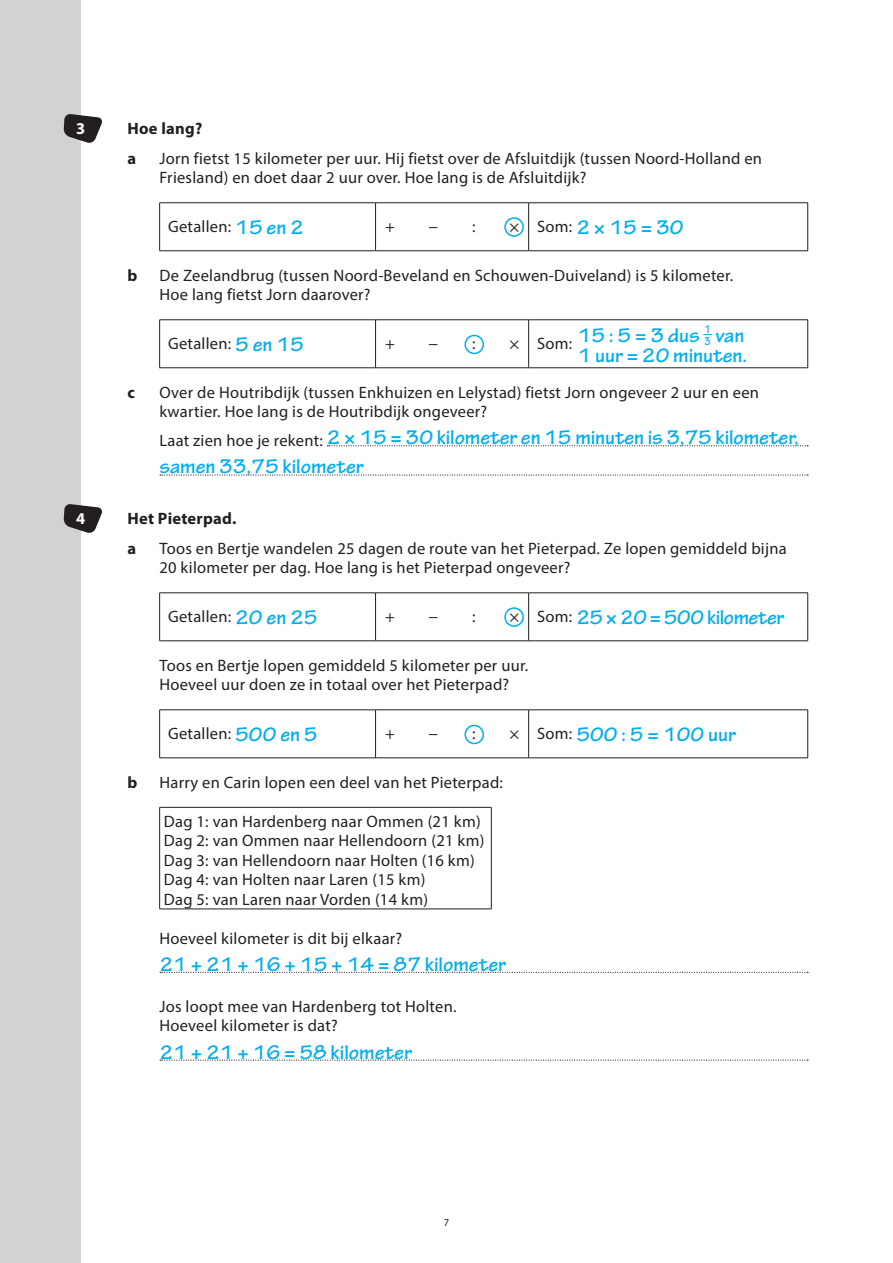
<style>
.page{position:relative;width:893px;height:1263px;background:#fff}
.page>*{position:absolute;margin:0;border:0;box-sizing:border-box;transform-origin:0 0}
.t1{font:700 21px/29.2px "Tekton Pro";color:#00aeef}
.t2{font:700 21px "Tekton Pro";letter-spacing:-.02em;color:#00aeef}
.t3{font:16.5px/19.5px "Myriad Pro";letter-spacing:.015em;color:#231f20}
.t4{font:700 16.5px/29.2px "Myriad Pro";letter-spacing:.015em;color:#231f20}
.t5{font:700 16.5px "Myriad Pro";color:#fff}
.t6{font:700 condensed 12px "Tekton Pro";color:#00aeef}
.t7{font:10.5px "Myriad Pro";color:#231f20}
</style>
<div class="page">
<div style="left:0;top:0;width:81px;height:1263px;background:#d1d2d4"></div>
<svg style="left:327px;top:445px;width:481px;height:1px"></svg>
<svg style="left:160px;top:474px;width:648px;height:2px"></svg>
<svg style="left:160px;top:972px;width:648px;height:1px"></svg>
<svg style="left:160px;top:1059px;width:648px;height:2px"></svg>
<hr style="left:375px;top:203px;width:1px;height:48px;background:#231f20">
<hr style="left:528px;top:203px;width:1px;height:48px;background:#231f20">
<hr style="left:159px;top:202px;width:217px;height:1px;background:#231f20">
<hr style="left:159px;top:203px;width:1px;height:48px;background:#231f20">
<hr style="left:376px;top:202px;width:153px;height:1px;background:#231f20">
<hr style="left:529px;top:202px;width:279px;height:1px;background:#231f20">
<hr style="left:807px;top:203px;width:1px;height:48px;background:#231f20">
<hr style="left:159px;top:250px;width:217px;height:1px;background:#231f20">
<hr style="left:376px;top:250px;width:153px;height:1px;background:#231f20">
<hr style="left:529px;top:250px;width:279px;height:1px;background:#231f20">
<hr style="left:375px;top:320px;width:1px;height:48px;background:#231f20">
<hr style="left:528px;top:320px;width:1px;height:48px;background:#231f20">
<hr style="left:159px;top:319px;width:217px;height:1px;background:#231f20">
<hr style="left:159px;top:320px;width:1px;height:48px;background:#231f20">
<hr style="left:376px;top:319px;width:153px;height:1px;background:#231f20">
<hr style="left:529px;top:319px;width:279px;height:1px;background:#231f20">
<hr style="left:807px;top:320px;width:1px;height:48px;background:#231f20">
<hr style="left:159px;top:367px;width:217px;height:1px;background:#231f20">
<hr style="left:376px;top:367px;width:153px;height:1px;background:#231f20">
<hr style="left:529px;top:367px;width:279px;height:1px;background:#231f20">
<hr style="left:375px;top:593px;width:1px;height:48px;background:#231f20">
<hr style="left:528px;top:593px;width:1px;height:48px;background:#231f20">
<hr style="left:159px;top:592px;width:217px;height:1px;background:#231f20">
<hr style="left:159px;top:593px;width:1px;height:48px;background:#231f20">
<hr style="left:376px;top:592px;width:153px;height:1px;background:#231f20">
<hr style="left:529px;top:592px;width:279px;height:1px;background:#231f20">
<hr style="left:807px;top:593px;width:1px;height:48px;background:#231f20">
<hr style="left:159px;top:640px;width:217px;height:1px;background:#231f20">
<hr style="left:376px;top:640px;width:153px;height:1px;background:#231f20">
<hr style="left:529px;top:640px;width:279px;height:1px;background:#231f20">
<hr style="left:375px;top:710px;width:1px;height:48px;background:#231f20">
<hr style="left:528px;top:710px;width:1px;height:48px;background:#231f20">
<hr style="left:159px;top:709px;width:217px;height:1px;background:#231f20">
<hr style="left:159px;top:710px;width:1px;height:48px;background:#231f20">
<hr style="left:376px;top:709px;width:153px;height:1px;background:#231f20">
<hr style="left:529px;top:709px;width:279px;height:1px;background:#231f20">
<hr style="left:807px;top:710px;width:1px;height:48px;background:#231f20">
<hr style="left:159px;top:757px;width:217px;height:1px;background:#231f20">
<hr style="left:376px;top:757px;width:153px;height:1px;background:#231f20">
<hr style="left:529px;top:757px;width:279px;height:1px;background:#231f20">
<hr style="left:159px;top:807px;width:332px;height:1px;background:#231f20">
<hr style="left:159px;top:807px;width:1px;height:102px;background:#231f20">
<hr style="left:491px;top:807px;width:1px;height:102px;background:#231f20">
<hr style="left:159px;top:909px;width:332px;height:1px;background:#231f20">
<svg style="left:64px;top:114px;width:38px;height:29px"></svg>
<svg style="left:64px;top:504px;width:38px;height:29px"></svg>
<div style="left:504px;top:217px;width:20px;height:20px;border:2px solid #00aeef;border-radius:50%"></div>
<div style="left:464px;top:335px;width:20px;height:19px;border:2px solid #00aeef;border-radius:50%"></div>
<div style="left:504px;top:607px;width:20px;height:20px;border:2px solid #00aeef;border-radius:50%"></div>
<div style="left:464px;top:725px;width:20px;height:19px;border:2px solid #00aeef;border-radius:50%"></div>
<p class="t5" style="left:76px;top:118px;width:11px">3</p>
<p class="t5" style="left:76px;top:508px;width:11px">4</p>
<p class="t4" style="left:128px;top:114px;width:76px">Hoe lang? a</p>
<p class="t3" style="left:159px;top:148px;width:604px">Jorn fietst 15 kilometer per uur. Hij fietst over de Afsluitdijk (tussen Noord-Holland en<br>Friesland) en doet daar 2 uur over. Hoe lang is de Afsluitdijk?</p>
<p class="t3" style="left:168px;top:216px;width:65px">Getallen:</p>
<p class="t3" style="left:385px;top:216px;width:11px">+</p>
<p class="t3" style="left:429px;top:216px;width:11px">−</p>
<p class="t3" style="left:472px;top:216px;width:5px">:</p>
<p class="t3" style="left:509px;top:216px;width:65px">× Som:</p>
<p class="t1" style="left:235px;top:213px;width:70px">15 en 2</p>
<p class="t1" style="left:576px;top:213px;width:109px">2 × 15 = 30</p>
<p class="t4" style="left:128px;top:260px;width:11px">b</p>
<p class="t3" style="left:159px;top:265px;width:575px">De Zeelandbrug (tussen Noord-Beveland en Schouwen-Duiveland) is 5 kilometer.<br>Hoe lang fietst Jorn daarover?</p>
<p class="t3" style="left:168px;top:333px;width:65px">Getallen:</p>
<p class="t3" style="left:385px;top:333px;width:11px">+</p>
<p class="t3" style="left:429px;top:333px;width:11px">−</p>
<p class="t3" style="left:472px;top:333px;width:5px">:</p>
<p class="t3" style="left:509px;top:333px;width:65px">× Som:</p>
<p class="t6" style="left:704px;top:322px;width:8px">1</p>
<p class="t1" style="left:578px;top:341px;width:171px">1 uur = 20 minuten.</p>
<p class="t1" style="left:235px;top:330px;width:70px">5 en 15</p>
<p class="t1" style="left:578px;top:322px;width:168px">15 : 5 = 3 dus <sub>3</sub> van</p>
<p class="t4" style="left:128px;top:377px;width:9px">c</p>
<p class="t3" style="left:159px;top:382px;width:601px">Over de Houtribdijk (tussen Enkhuizen en Lelystad) fietst Jorn ongeveer 2 uur en een kwartier. Hoe lang is de Houtribdijk ongeveer?</p>
<p class="t3" style="left:159px;top:431px;width:165px">Laat zien hoe je rekent:</p>
<p class="t1" style="left:159px;top:423px;width:641px;text-indent:167px">2 × 15 = 30 kilometer en 15 minuten is 3,75 kilometer, samen 33,75 kilometer</p>
<p class="t4" style="left:128px;top:504px;width:110px">Het Pieterpad. a</p>
<p class="t3" style="left:159px;top:538px;width:629px">Toos en Bertje wandelen 25 dagen de route van het Pieterpad. Ze lopen gemiddeld bijna<br>20 kilometer per dag. Hoe lang is het Pieterpad ongeveer?</p>
<p class="t3" style="left:168px;top:606px;width:65px">Getallen:</p>
<p class="t3" style="left:385px;top:606px;width:11px">+</p>
<p class="t3" style="left:429px;top:606px;width:11px">−</p>
<p class="t3" style="left:472px;top:606px;width:5px">:</p>
<p class="t3" style="left:509px;top:606px;width:65px">× Som:</p>
<p class="t3" style="left:159px;top:655px;width:370px">Toos en Bertje lopen gemiddeld 5 kilometer per uur.<br>Hoeveel uur doen ze in totaal over het Pieterpad?</p>
<p class="t3" style="left:168px;top:723px;width:65px">Getallen:</p>
<p class="t3" style="left:385px;top:723px;width:11px">+</p>
<p class="t3" style="left:429px;top:723px;width:11px">−</p>
<p class="t3" style="left:472px;top:723px;width:5px">:</p>
<p class="t3" style="left:509px;top:723px;width:65px">× Som:</p>
<p class="t1" style="left:235px;top:603px;width:84px">20 en 25</p>
<p class="t2" style="left:576px;top:605px;width:209px">25 × 20 = 500 kilometer</p>
<p class="t1" style="left:235px;top:720px;width:84px">500 en 5</p>
<p class="t1" style="left:576px;top:720px;width:161px">500 : 5 = 100 uur</p>
<p class="t4" style="left:128px;top:767px;width:11px">b</p>
<p class="t3" style="left:159px;top:772px;width:345px">Harry en Carin lopen een deel van het Pieterpad:</p>
<p class="t3" style="left:164px;top:811px;width:322px">Dag 1: van Hardenberg naar Ommen (21 km)<br>Dag 2: van Ommen naar Hellendoorn (21 km)<br>Dag 3: van Hellendoorn naar Holten (16 km)<br>Dag 4: van Holten naar Laren (15 km)<br>Dag 5: van Laren naar Vorden (14 km)</p>
<p class="t3" style="left:159px;top:928px;width:244px">Hoeveel kilometer is dit bij elkaar?</p>
<p class="t1" style="left:159px;top:950px;width:348px">21 + 21 + 16 + 15 + 14 = 87 kilometer</p>
<p class="t3" style="left:159px;top:996px;width:299px">Jos loopt mee van Hardenberg tot Holten.<br>Hoeveel kilometer is dat?</p>
<p class="t1" style="left:159px;top:1038px;width:254px">21 + 21 + 16 = 58 kilometer</p>
<p class="t7" style="left:444px;top:1216px;width:7px">7</p>
</div>
